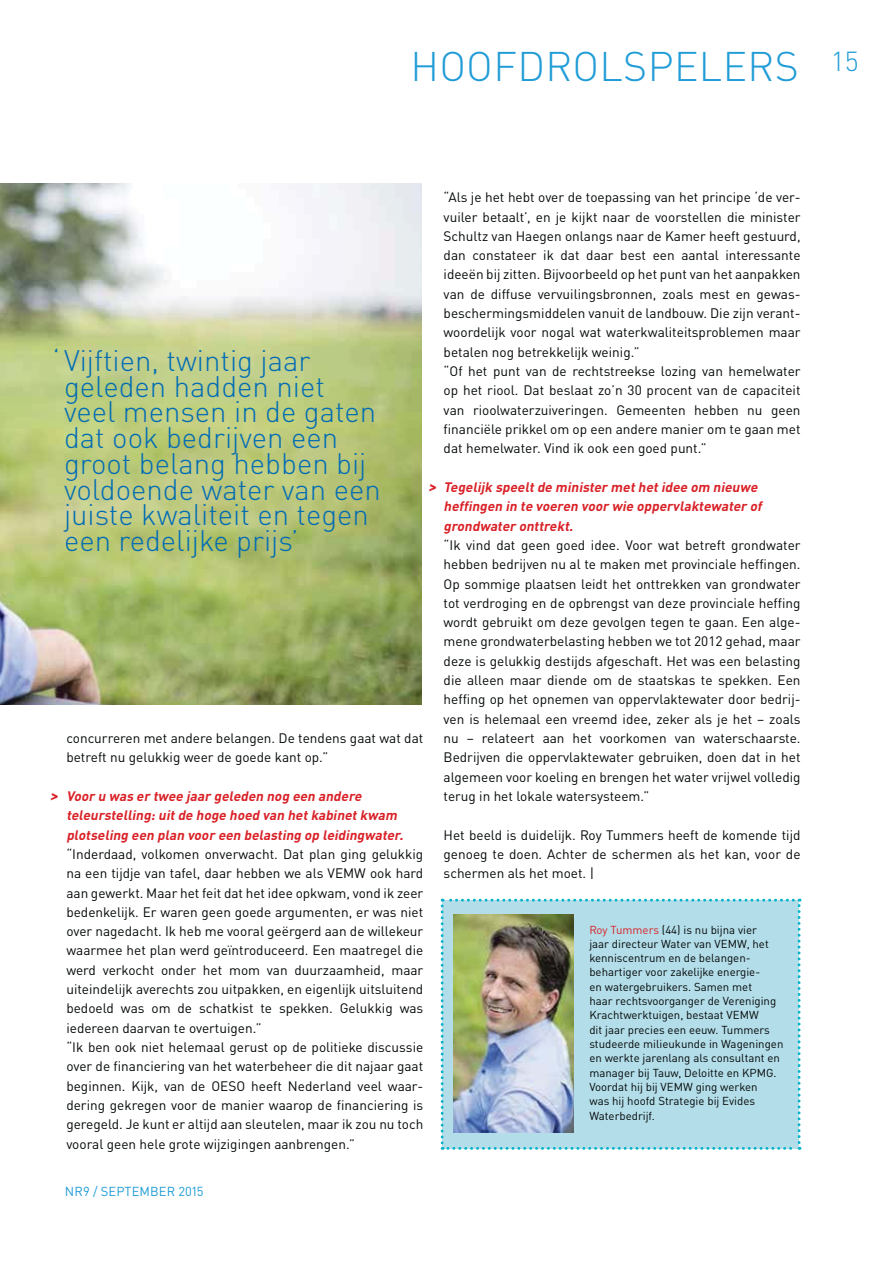
<style>
.page{position:relative;width:893px;height:1263px;background:#fff}
.page>*{position:absolute;margin:0;border:0;box-sizing:border-box;transform-origin:0 0}
.t1{font:300 40.95px "DIN Pro";letter-spacing:.01em;color:#209cd7}
.t2{font:300 29.4px/25.8px "DIN Pro";color:#016cb4}
.t3{font:300 27.15px "DIN Pro";color:#209cd7}
.t4{font:13.65px/19.4px "DIN Pro";color:#040809}
.t5{font:italic 700 13.65px/19.4px "DIN Pro";color:#d92127}
.t6{font:12.9px "DIN Pro";letter-spacing:.01em;color:#209cd7}
.t7{font:11.4px/14.2px "DIN Pro";color:#040809}
.s1{font-size:15px}
.s2{color:#d92127}
</style>
<div class="page">
<img style="left:0;top:183px;width:422px;height:521px">
<div style="left:441px;top:899px;width:359px;height:251px;background:#b3dde8"></div>
<img style="left:453px;top:914px;width:120px;height:218px">
<h1 class="t1" style="left:411px;top:52px;width:390px">HOOFDROLSPELERS</h1>
<h3 class="t3" style="left:831px;top:51px;width:29px">15</h3>
<p class="t4" style="left:444px;top:189px;width:358px">“Als je het hebt over de toepassing van het principe ‘de ver&shy;vuiler betaalt’, en je kijkt naar de voorstellen die minister Schultz van Haegen onlangs naar de Kamer heeft gestuurd, dan constateer ik dat daar best een aantal interessante ideeën bij zitten. Bijvoorbeeld op het punt van het aanpakken van de diffuse vervuilingsbronnen, zoals mest en gewas&shy;beschermingsmiddelen vanuit de landbouw. Die zijn verant&shy;woordelijk voor nogal wat waterkwaliteitsproblemen maar betalen nog betrekkelijk weinig.”<br>“Of het punt van de rechtstreekse lozing van hemelwater op het riool. Dat beslaat zo’n 30 procent van de capaciteit van rioolwaterzuiveringen. Gemeenten hebben nu geen financiële prikkel om op een andere manier om te gaan met dat hemelwater. Vind ik ook een goed punt.”</p>
<p class="t5" style="left:444px;top:479px;width:322px;text-indent:-15px"><span class="s1">&gt;</span> Tegelijk speelt de minister met het idee om nieuwe heffingen in te voeren voor wie oppervlaktewater of grondwater onttrekt.</p>
<p class="t4" style="left:444px;top:537px;width:358px;text-align:justify">“Ik vind dat geen goed idee. Voor wat betreft grondwater hebben bedrijven nu al te maken met provinciale heffingen.<br>Op sommige plaatsen leidt het onttrekken van grondwater tot verdroging en de opbrengst van deze provinciale heffing wordt gebruikt om deze gevolgen tegen te gaan. Een alge&shy;mene grondwaterbelasting hebben we tot 2012 gehad, maar deze is gelukkig destijds afgeschaft. Het was een belasting die alleen maar diende om de staatskas te spekken. Een heffing op het opnemen van oppervlaktewater door bedrij&shy;ven is helemaal een vreemd idee, zeker als je het – zoals nu – relateert aan het voorkomen van waterschaarste.<br>Bedrijven die oppervlaktewater gebruiken, doen dat in het algemeen voor koeling en brengen het water vrijwel volledig terug in het lokale watersysteem.”</p>
<p class="t4" style="left:444px;top:827px;width:358px;text-align:justify">Het beeld is duidelijk. Roy Tummers heeft de komende tijd genoeg te doen. Achter de schermen als het kan, voor de schermen als het moet. |</p>
<h2 class="t2" style="left:64px;top:351px;width:318px;text-indent:-12px">‘Vijftien, twintig jaar geleden hadden niet veel mensen in de gaten dat ook bedrijven een groot belang hebben bij voldoende water van een juiste kwaliteit en tegen een redelijke prijs’</h2>
<p class="t4" style="left:66px;top:730px;width:358px">concurreren met andere belangen. De tendens gaat wat dat betreft nu gelukkig weer de goede kant op.”</p>
<p class="t5" style="left:66px;top:788px;width:341px;text-indent:-16px"><span class="s1">&gt;</span> Voor u was er twee jaar geleden nog een andere teleurstelling: uit de hoge hoed van het kabinet kwam plotseling een plan voor een belasting op leidingwater.</p>
<p class="t4" style="left:66px;top:846px;width:358px">“Inderdaad, volkomen onverwacht. Dat plan ging gelukkig na een tijdje van tafel, daar hebben we als VEMW ook hard aan gewerkt. Maar het feit dat het idee opkwam, vond ik zeer bedenkelijk. Er waren geen goede argumenten, er was niet over nagedacht. Ik heb me vooral geërgerd aan de willekeur waarmee het plan werd geïntroduceerd. Een maatregel die werd verkocht onder het mom van duurzaamheid, maar uiteindelijk averechts zou uitpakken, en eigenlijk uitsluitend bedoeld was om de schatkist te spekken. Gelukkig was iedereen daarvan te overtuigen.”<br>“Ik ben ook niet helemaal gerust op de politieke discussie over de financiering van het waterbeheer die dit najaar gaat beginnen. Kijk, van de OESO heeft Nederland veel waar&shy;dering gekregen voor de manier waarop de financiering is geregeld. Je kunt er altijd aan sleutelen, maar ik zou nu toch vooral geen hele grote wijzigingen aanbrengen.”</p>
<p class="t7" style="left:589px;top:924px;width:196px"><span class="s2">Roy Tummers</span> (44) is nu bijna vier<br>jaar directeur Water van VEMW, het kennis centrum en de belangen&shy;behartiger voor zakelijke energie-<br>en watergebruikers. Samen met<br>haar rechtsvoorganger de Vereniging<br>Krachtwerktuigen, bestaat VEMW<br>dit jaar precies een eeuw. Tummers studeerde milieu kunde in Wageningen en werkte jarenlang als consultant en manager bij Tauw, Deloitte en KPMG.<br>Voordat hij bij VEMW ging werken<br>was hij hoofd Strategie bij Evides<br>Waterbedrijf.</p>
<p class="t6" style="left:65px;top:1186px;width:140px">NR9 / SEPTEMBER 2015</p>
</div>
